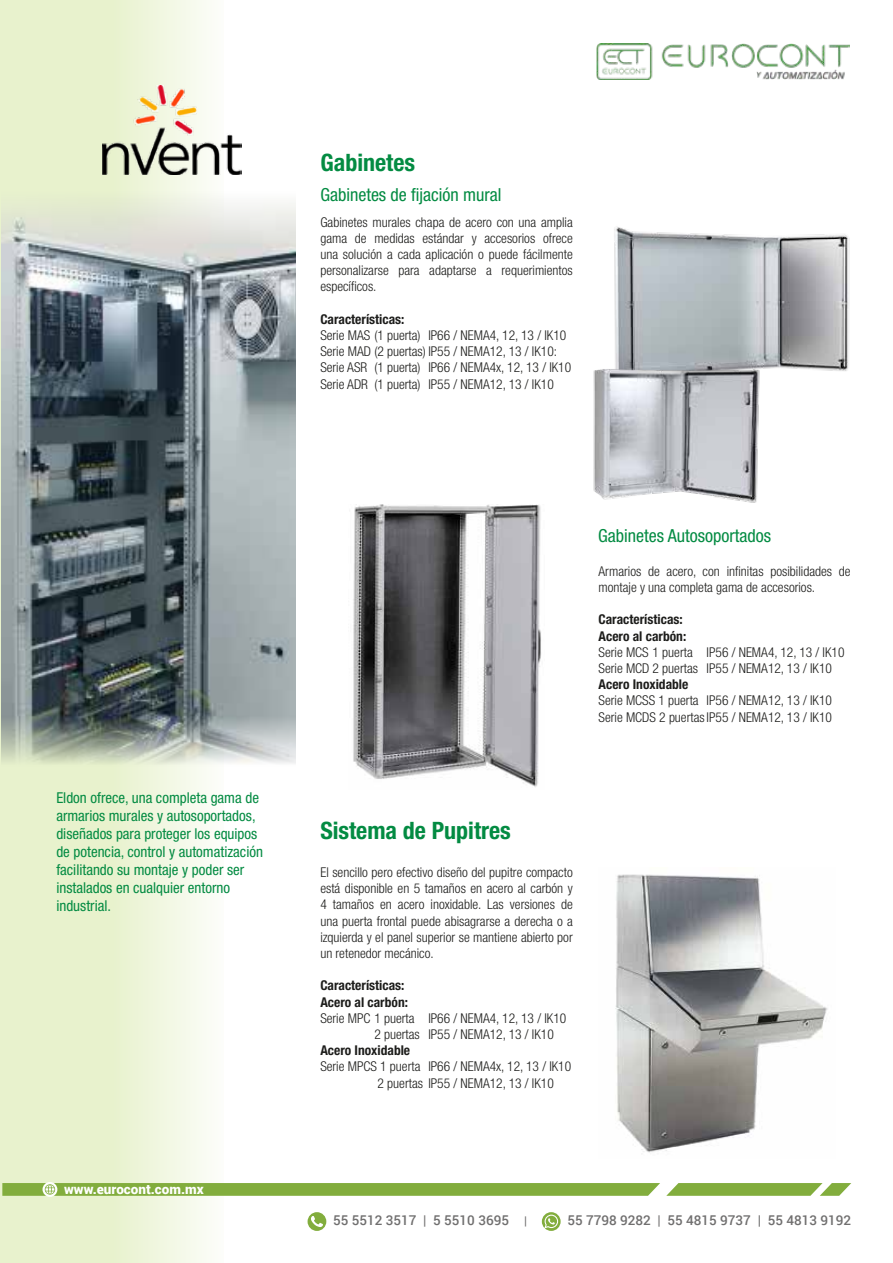
<style>
.page{position:relative;width:893px;height:1263px;background:#fff}
.page>*{position:absolute;margin:0;border:0;box-sizing:border-box;transform-origin:0 0}
.t1{font:700 condensed 24px "Helvetica Neue LT Std";color:#038b42}
.t2{font:condensed 18px "Helvetica Neue LT Std";color:#038b42}
.t3{font:condensed 15px/18px "Helvetica Neue LT Std";color:#038b42}
.t4{font:300 condensed 13.5px/16.2px "Helvetica Neue LT Std";color:#1d1d1b}
.t5{font:700 condensed 13.5px/16.2px "Helvetica Neue LT Std";color:#1d1d1b}
.t6{font:500 13.5px "Roboto";color:#706f6f}
.t7{font:900 13.5px "Roboto";color:#fff}
.s1{font-weight:400}
.s2{font-weight:400;font-size:12px}
</style>
<div class="page">
<div style="left:0;top:0;width:224px;height:1263px;background:linear-gradient(to right,#e3efc1,#f7faee)"></div>
<img style="left:596px;top:44px;width:253px;height:35px">
<svg style="left:666px;top:1183px;width:185px;height:13px;background:#92b756"></svg>
<svg style="left:2px;top:1182px;width:658px;height:15px;background:#96ba5b"></svg>
<svg style="left:308px;top:1212px;width:18px;height:19px"></svg>
<svg style="left:542px;top:1212px;width:19px;height:19px"></svg>
<img style="left:615px;top:874px;width:213px;height:279px">
<img style="left:353px;top:504px;width:188px;height:283px">
<img style="left:614px;top:227px;width:236px;height:144px">
<img style="left:593px;top:357px;width:172px;height:146px">
<img style="left:2px;top:191px;width:293px;height:576px">
<img style="left:103px;top:85px;width:139px;height:89px">
<p class="t3" style="left:56px;top:788px;width:208px">Eldon ofrece, una completa gama de armarios murales y autosoportados, diseñados para proteger los equipos de potencia, control y automatización facilitando su montaje y poder ser instalados en cualquier entorno industrial.</p>
<p class="t7" style="left:64px;top:1179px;width:141px">www.eurocont.com.mx</p>
<h1 class="t1" style="left:320px;top:148px;width:96px">Gabinetes</h1>
<h2 class="t2" style="left:320px;top:185px;width:183px">Gabinetes de fijación mural</h2>
<p class="t4" style="left:320px;top:214px;width:254px;text-align:justify">Gabinetes murales chapa de acero con una amplia gama de medidas estándar y accesorios ofrece una solución a cada aplicación o puede fácilmente personalizarse para adaptarse a requerimientos específicos.</p>
<p class="t5" style="left:320px;top:311px;width:86px">Características:</p>
<p class="t4" style="left:320px;top:327px;width:252px">Serie MAS (1 puerta) IP66 / NEMA4, 12, 13 / IK10<br>Serie MAD (2 puertas) IP55 / NEMA12, 13 / IK10:<br>Serie ASR (1 puerta) IP66 / NEMA4x, 12, 13 / IK10<br>Serie ADR (1 puerta) IP55 / NEMA12, 13 / IK10</p>
<h2 class="t2" style="left:598px;top:526px;width:174px">Gabinetes Autosoportados</h2>
<p class="t4" style="left:599px;top:563px;width:254px">Armarios de acero, con infinitas posibilidades de montaje y una completa gama de accesorios.</p>
<p class="t5" style="left:599px;top:611px;width:89px">Características:<br>Acero al carbón:</p>
<p class="t4" style="left:599px;top:644px;width:247px">Serie MCS 1 puerta IP56 / NEMA4, 12, 13 / IK10<br>Serie MCD 2 puertas IP55 / NEMA12, 13 / IK10</p>
<p class="t5" style="left:599px;top:676px;width:91px">Acero Inoxidable</p>
<p class="t4" style="left:599px;top:692px;width:235px">Serie MCSS 1 puerta IP56 / NEMA12, 13 / IK10<br>Serie MCDS 2 puertasIP55 / NEMA12, 13 / IK10</p>
<h1 class="t1" style="left:320px;top:816px;width:192px">Sistema de Pupitres</h1>
<p class="t4" style="left:320px;top:864px;width:254px;text-align:justify">El sencillo pero efectivo diseño del pupitre compacto está disponible en 5 tamaños en acero al carbón y 4 tamaños en acero inoxidable. Las versiones de una puerta frontal puede abisagrarse a derecha o a izquierda y el panel superior se mantiene abierto por un retenedor mecánico.</p>
<p class="t5" style="left:320px;top:977px;width:89px">Características:<br>Acero al carbón:</p>
<p class="t4" style="left:374px;top:1010px;width:193px;text-indent:-54px">Serie MPC 1 puerta IP66 / NEMA4, 12, 13 / IK10<br>2 puertas IP55 / NEMA12, 13 / IK10</p>
<p class="t5" style="left:320px;top:1042px;width:91px">Acero Inoxidable</p>
<p class="t4" style="left:378px;top:1058px;width:195px;text-indent:-57px">Serie MPCS 1 puerta IP66 / NEMA4x, 12, 13 / IK10<br>2 puertas IP55 / NEMA12, 13 / IK10</p>
<p class="t6" style="left:333px;top:1210px;width:195px">55 5512 3517 <span class="s1">|</span> 5 5510 3695 <span class="s2">|</span></p>
<p class="t6" style="left:567px;top:1210px;width:285px">55 7798 9282 <span class="s1">|</span> 55 4815 9737 | 55 4813 9192</p>
</div>
